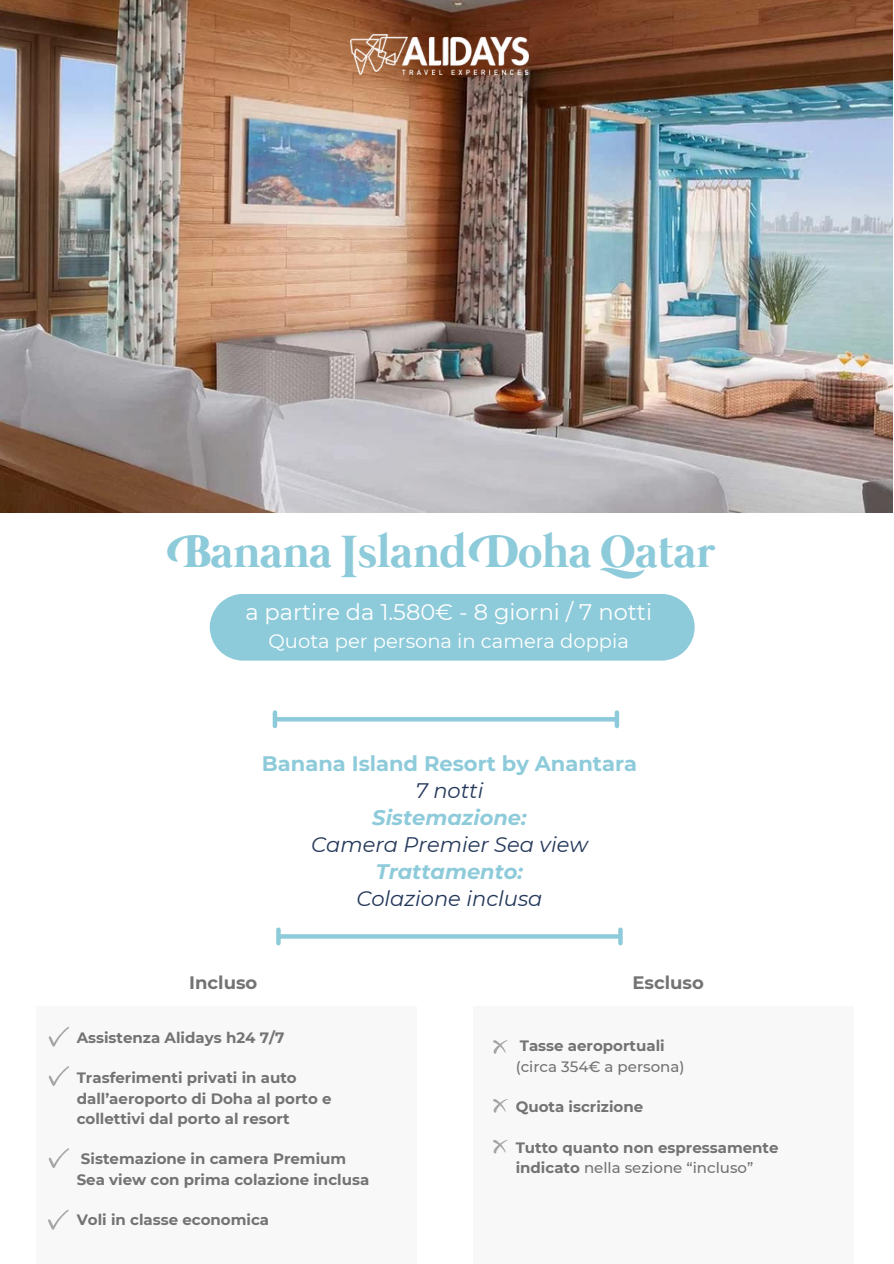
<style>
.page{position:relative;width:894px;height:1264px;background:#fff}
.page>*{position:absolute;margin:0;border:0;box-sizing:border-box;transform-origin:0 0}
.t1{font:700 46.5px "Mermaid Swash Caps";color:#8ecbda}
.t2{font:22.5px "Montserrat";color:#fff}
.t3{font:italic 21px/27px "Montserrat";color:#24385a;text-align:center}
.t4{font:19.5px "Montserrat";color:#fff}
.t5{font:700 18px "Montserrat";color:#737373}
.t6{font:700 15px/20.2px "Montserrat";color:#737373}
.t7{font:500 15px "Montserrat";color:#737373}
.s1{font-weight:700;font-style:normal;color:#8ecbda}
.s2{font-weight:700;color:#8ecbda}
.s3{font-weight:500}
</style>
<div class="page">
<img style="left:0;top:0;width:892px;height:512px">
<div style="left:210px;top:594px;width:484px;height:66px;background:#8ecbda"></div>
<div style="left:36px;top:1006px;width:380px;height:257px;background:#f8f8f8"></div>
<svg style="left:49px;top:1026px;width:20px;height:20px"></svg>
<svg style="left:49px;top:1066px;width:20px;height:20px"></svg>
<svg style="left:49px;top:1148px;width:20px;height:20px"></svg>
<img style="left:351px;top:35px;width:177px;height:39px">
<div style="left:473px;top:1006px;width:380px;height:257px;background:#f8f8f8"></div>
<svg style="left:493px;top:1040px;width:14px;height:13px"></svg>
<svg style="left:493px;top:1099px;width:14px;height:13px"></svg>
<svg style="left:493px;top:1140px;width:14px;height:13px"></svg>
<hr style="left:276px;top:717px;width:339px;height:4px;background:#8ecbda">
<div style="left:272px;top:712px;width:5px;height:14px;background:#8ecbda"></div>
<div style="left:614px;top:712px;width:5px;height:14px;background:#8ecbda"></div>
<svg style="left:280px;top:934px;width:338px;height:4px"></svg>
<svg style="left:276px;top:929px;width:4px;height:14px"></svg>
<svg style="left:618px;top:929px;width:4px;height:14px"></svg>
<svg style="left:48px;top:1210px;width:20px;height:19px"></svg>
<h3 class="t1" style="left:183px;top:531px;width:532px">Banana Island Doha Qatar</h3>
<p class="t2" style="left:245px;top:598px;width:408px">a partire da 1.580€ - 8 giorni / 7 notti</p>
<p class="t4" style="left:268px;top:629px;width:362px">Quota per persona in camera doppia</p>
<p class="t3" style="left:262px;top:750px;width:376px"><span class="s1">Banana Island Resort by Anantara<br></span>7 notti<br><span class="s2">Sistemazione:<br></span>Camera Premier Sea view<br><span class="s2">Trattamento:<br></span>Colazione inclusa</p>
<p class="t5" style="left:189px;top:971px;width:70px">Incluso</p>
<p class="t5" style="left:632px;top:971px;width:73px">Escluso</p>
<h1 class="t6" style="left:77px;top:1027px;width:209px">Assistenza Alidays h24 7/7</h1>
<h2 class="t6" style="left:77px;top:1067px;width:256px">Trasferimenti privati in auto dall’aeroporto di Doha al porto e collettivi dal porto al resort</h2>
<h2 class="t6" style="left:77px;top:1148px;width:294px">Sistemazione in camera Premium<br>Sea view con prima colazione inclusa</h2>
<h3 class="t6" style="left:77px;top:1209px;width:194px">Voli in classe economica</h3>
<p class="t6" style="left:519px;top:1035px;width:146px">Tasse aeroportuali</p>
<p class="t7" style="left:515px;top:1057px;width:170px">(circa 354€ a persona)</p>
<p class="t6" style="left:515px;top:1096px;width:129px">Quota iscrizione</p>
<p class="t6" style="left:515px;top:1137px;width:264px">Tutto quanto non espressamente indicato <span class="s3">nella sezione “incluso”</span></p>
</div>
